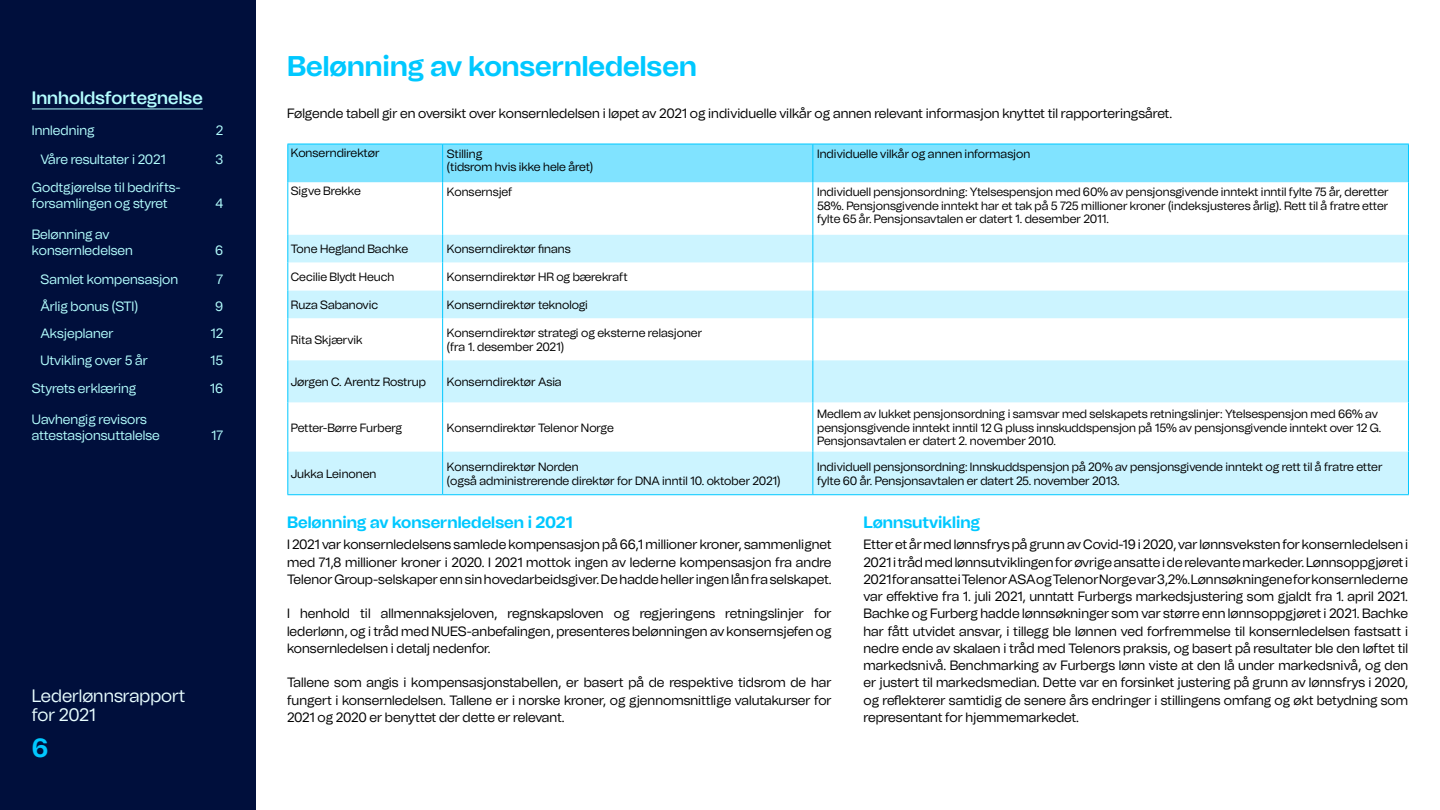
<style>
.page{position:relative;width:1440px;height:810px;background:#fff}
.page>*{position:absolute;margin:0;border:0;box-sizing:border-box;transform-origin:0 0}
.t1{font:700 28.5px "Telenor Evolution";color:#00c8ff}
.t2{font:700 26.25px "Telenor Evolution";color:#00c8ff}
.t3{font:300 18px/19.5px "Telenor Evolution";color:#e8fdff}
.t4{font:500 18px "Telenor Evolution";color:#b4ffff}
.t5{font:700 16.5px "Telenor Evolution";color:#00c8ff}
.t6{font:300 13.5px/17.2px "Telenor Evolution";color:#000;text-align:justify}
.t7{font:300 13.5px/15.8px "Telenor Evolution";color:#b4ffff}
.t8{font:300 12px/13.5px "Telenor Evolution";color:#000}
</style>
<div class="page">
<div style="left:0;top:0;width:255px;height:810px;background:#000f3c"></div>
<div style="left:288px;top:145px;width:1120px;height:37px;background:#80e3ff"></div>
<svg style="left:288px;top:235px;width:1120px;height:259px;fill:#ccf4ff"></svg>
<hr style="left:442px;top:144px;width:1px;height:38px;background:#00c8ff">
<hr style="left:812px;top:144px;width:1px;height:38px;background:#00c8ff">
<hr style="left:442px;top:182px;width:1px;height:53px;background:#00c8ff">
<hr style="left:812px;top:182px;width:1px;height:53px;background:#00c8ff">
<svg style="left:442px;top:235px;width:1px;height:83px"></svg>
<svg style="left:812px;top:235px;width:1px;height:83px"></svg>
<hr style="left:442px;top:318px;width:1px;height:42px;background:#00c8ff">
<hr style="left:812px;top:318px;width:1px;height:42px;background:#00c8ff">
<hr style="left:442px;top:360px;width:1px;height:42px;background:#00c8ff">
<hr style="left:812px;top:360px;width:1px;height:42px;background:#00c8ff">
<hr style="left:442px;top:402px;width:1px;height:50px;background:#00c8ff">
<hr style="left:812px;top:402px;width:1px;height:50px;background:#00c8ff">
<hr style="left:442px;top:452px;width:1px;height:42px;background:#00c8ff">
<hr style="left:812px;top:452px;width:1px;height:42px;background:#00c8ff">
<hr style="left:287px;top:144px;width:156px;height:1px;background:#00c8ff">
<hr style="left:287px;top:144px;width:1px;height:38px;background:#00c8ff">
<hr style="left:443px;top:144px;width:370px;height:1px;background:#00c8ff">
<hr style="left:813px;top:144px;width:596px;height:1px;background:#00c8ff">
<hr style="left:1408px;top:144px;width:1px;height:38px;background:#00c8ff">
<hr style="left:287px;top:182px;width:1px;height:53px;background:#00c8ff">
<hr style="left:1408px;top:182px;width:1px;height:53px;background:#00c8ff">
<svg style="left:287px;top:235px;width:1px;height:83px"></svg>
<svg style="left:1408px;top:235px;width:1px;height:83px"></svg>
<hr style="left:287px;top:318px;width:1px;height:42px;background:#00c8ff">
<hr style="left:1408px;top:318px;width:1px;height:42px;background:#00c8ff">
<hr style="left:287px;top:360px;width:1px;height:42px;background:#00c8ff">
<hr style="left:1408px;top:360px;width:1px;height:42px;background:#00c8ff">
<hr style="left:287px;top:402px;width:1px;height:50px;background:#00c8ff">
<hr style="left:1408px;top:402px;width:1px;height:50px;background:#00c8ff">
<hr style="left:287px;top:452px;width:1px;height:42px;background:#00c8ff">
<hr style="left:1408px;top:452px;width:1px;height:42px;background:#00c8ff">
<hr style="left:287px;top:494px;width:156px;height:1px;background:#00c8ff">
<hr style="left:443px;top:494px;width:370px;height:1px;background:#00c8ff">
<hr style="left:813px;top:494px;width:596px;height:1px;background:#00c8ff">
<hr style="left:32px;top:108px;width:171px;height:1px;background:#b4ffff">
<h3 class="t4" style="left:32px;top:87px;width:172px">Innholdsfortegnelse</h3>
<p class="t7" style="left:32px;top:123px;width:64px">Innledning</p>
<p class="t7" style="left:216px;top:123px;width:9px">2</p>
<p class="t7" style="left:40px;top:152px;width:127px">Våre resultater i 2021</p>
<p class="t7" style="left:216px;top:152px;width:9px">3</p>
<p class="t7" style="left:32px;top:180px;width:150px">Godtgjørelse til bedrifts&shy;forsamlingen og styret</p>
<p class="t7" style="left:215px;top:196px;width:9px">4</p>
<p class="t7" style="left:32px;top:227px;width:103px">Belønning av konsernledelsen</p>
<p class="t7" style="left:215px;top:242px;width:10px">6</p>
<p class="t7" style="left:40px;top:271px;width:139px">Samlet kompensasjon</p>
<p class="t7" style="left:216px;top:271px;width:8px">7</p>
<p class="t7" style="left:40px;top:298px;width:99px">Årlig bonus (STI)</p>
<p class="t7" style="left:215px;top:298px;width:10px">9</p>
<p class="t7" style="left:40px;top:325px;width:75px">Aksjeplaner</p>
<p class="t7" style="left:211px;top:325px;width:14px">12</p>
<p class="t7" style="left:40px;top:352px;width:109px">Utvikling over 5 år</p>
<p class="t7" style="left:210px;top:352px;width:14px">15</p>
<p class="t7" style="left:32px;top:381px;width:106px">Styrets erklæring</p>
<p class="t7" style="left:210px;top:381px;width:15px">16</p>
<p class="t7" style="left:32px;top:412px;width:130px">Uavhengig revisors attestasjonsuttalelse</p>
<p class="t7" style="left:211px;top:427px;width:13px">17</p>
<h3 class="t3" style="left:32px;top:686px;width:155px">Lederlønnsrapport for 2021</h3>
<h2 class="t2" style="left:32px;top:732px;width:18px">6</h2>
<h1 class="t1" style="left:287px;top:49px;width:411px">Belønning av konsernledelsen</h1>
<p class="t6" style="left:287px;top:105px;width:887px">Følgende tabell gir en oversikt over konsernledelsen i løpet av 2021 og individuelle vilkår og annen relevant informasjon knyttet til rapporteringsåret.</p>
<p class="t8" style="left:291px;top:146px;width:90px">Konserndirektør</p>
<p class="t8" style="left:447px;top:147px;width:148px">Stilling<br>(tidsrom hvis ikke hele året)</p>
<p class="t8" style="left:817px;top:147px;width:215px">Individuelle vilkår og annen informasjon</p>
<p class="t8" style="left:291px;top:184px;width:72px">Sigve Brekke</p>
<p class="t8" style="left:447px;top:185px;width:67px">Konsernsjef</p>
<p class="t8" style="left:817px;top:185px;width:573px;text-align:justify">Individuell pensjonsordning: Ytelsespensjon med 60% av pensjonsgivende inntekt inntil fylte 75 år, deretter 58%. Pensjonsgivende inntekt har et tak på 5 725 millioner kroner (indeksjusteres årlig). Rett til å fratre etter fylte 65 år. Pensjonsavtalen er datert 1. desember 2011.</p>
<p class="t8" style="left:291px;top:243px;width:119px">Tone Hegland Bachke</p>
<p class="t8" style="left:447px;top:243px;width:125px">Konserndirektør finans</p>
<p class="t8" style="left:291px;top:271px;width:105px">Cecilie Blydt Heuch</p>
<p class="t8" style="left:447px;top:271px;width:182px">Konserndirektør HR og bærekraft</p>
<p class="t8" style="left:291px;top:299px;width:89px">Ruza Sabanovic</p>
<p class="t8" style="left:447px;top:299px;width:143px">Konserndirektør teknologi</p>
<p class="t8" style="left:291px;top:333px;width:73px">Rita Skjærvik</p>
<p class="t8" style="left:447px;top:327px;width:257px">Konserndirektør strategi og eksterne relasjoner (fra 1. desember 2021)</p>
<p class="t8" style="left:291px;top:376px;width:137px">Jørgen C. Arentz Rostrup</p>
<p class="t8" style="left:447px;top:376px;width:116px">Konserndirektør Asia</p>
<p class="t8" style="left:291px;top:421px;width:113px">Petter-Børre Furberg</p>
<p class="t8" style="left:447px;top:421px;width:169px">Konserndirektør Telenor Norge</p>
<p class="t8" style="left:817px;top:408px;width:566px">Medlem av lukket pensjonsordning i samsvar med selskapets retningslinjer: Ytelsespensjon med 66% av pensjonsgivende inntekt inntil 12 G pluss innskuddspensjon på 15% av pensjonsgivende inntekt over 12 G.<br>Pensjonsavtalen er datert 2. november 2010.</p>
<p class="t8" style="left:291px;top:467px;width:87px">Jukka Leinonen</p>
<p class="t8" style="left:447px;top:461px;width:335px">Konserndirektør Norden<br>(også administrerende direktør for DNA inntil 10. oktober 2021)</p>
<p class="t8" style="left:817px;top:461px;width:567px">Individuell pensjonsordning: Innskuddspensjon på 20% av pensjonsgivende inntekt og rett til å fratre etter fylte 60 år. Pensjonsavtalen er datert 25. november 2013.</p>
<p class="t5" style="left:287px;top:512px;width:287px">Belønning av konsernledelsen i 2021</p>
<p class="t6" style="left:287px;top:536px;width:546px">I 2021 var konsernledelsens samlede kompensasjon på 66,1 millioner kroner, sammenlignet med 71,8 millioner kroner i 2020. I 2021 mottok ingen av lederne kompensasjon fra andre Telenor Group-selskaper enn sin hovedarbeidsgiver. De hadde heller ingen lån fra selskapet.</p>
<p class="t6" style="left:287px;top:605px;width:546px">I henhold til allmennaksjeloven, regnskapsloven og regjeringens retningslinjer for lederlønn, og i tråd med NUES-anbefalingen, presenteres belønningen av konsernsjefen og konsernledelsen i detalj nedenfor.</p>
<p class="t6" style="left:287px;top:674px;width:546px">Tallene som angis i kompensasjonstabellen, er basert på de respektive tidsrom de har fungert i konsernledelsen. Tallene er i norske kroner, og gjennomsnittlige valutakurser for 2021 og 2020 er benyttet der dette er relevant.</p>
<p class="t5" style="left:864px;top:512px;width:118px">Lønnsutvikling</p>
<p class="t6" style="left:864px;top:536px;width:546px">Etter et år med lønnsfrys på grunn av Covid-19 i 2020, var lønnsveksten for konsernledelsen i 2021 i tråd med lønnsutviklingen for øvrige ansatte i de relevante markeder. Lønnsoppgjøret i 2021 for ansatte i Telenor ASA og Telenor Norge var 3,2%. Lønnsøkningene for konsernlederne var effektive fra 1. juli 2021, unntatt Furbergs markedsjustering som gjaldt fra 1. april 2021.<br>Bachke og Furberg hadde lønnsøkninger som var større enn lønnsoppgjøret i 2021. Bachke har fått utvidet ansvar, i tillegg ble lønnen ved forfremmelse til konsernledelsen fastsatt i nedre ende av skalaen i tråd med Telenors praksis, og basert på resultater ble den løftet til markedsnivå. Benchmarking av Furbergs lønn viste at den lå under markedsnivå, og den er justert til markedsmedian. Dette var en forsinket justering på grunn av lønnsfrys i 2020, og reflekterer samtidig de senere års endringer i stillingens omfang og økt betydning som representant for hjemmemarkedet.</p>
</div>
